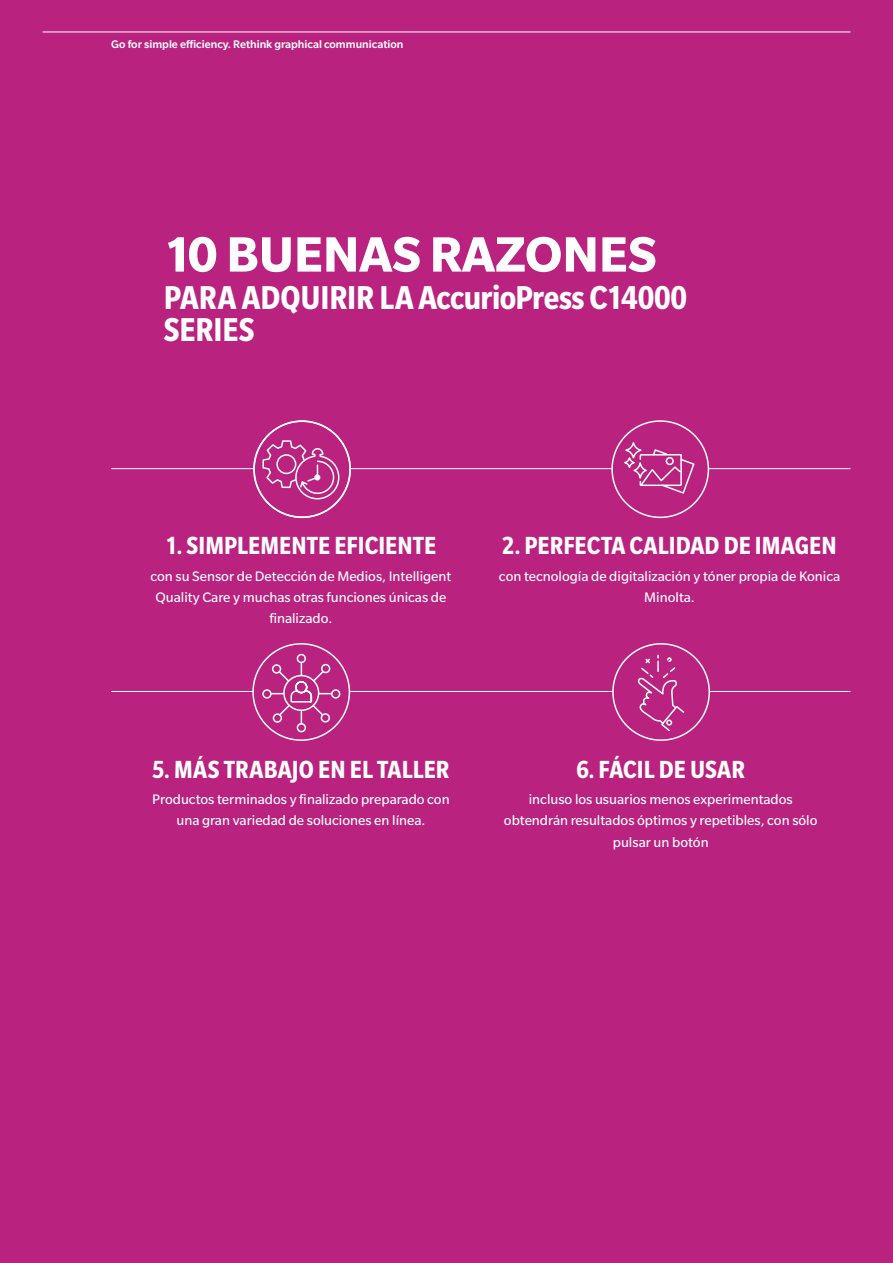
<style>
.page{position:relative;width:893px;height:1263px;background:#ba2280}
.page>*{position:absolute;margin:0;border:0;box-sizing:border-box;transform-origin:0 0}
.t1{font:700 54px "Slate Pro";color:#fff}
.Brochure_RETHINK_IT{font:700 condensed 36px/32px "Slate Pro";letter-spacing:-.005em;color:#fff}
.Brochure_Info_head_B{font:700 condensed 27px "Slate Pro";letter-spacing:.005em;color:#fff}
.Brochure_Copy_Reg_10{font:15px/21.3px "Slate Pro";color:#fff;text-align:center}
.t2{font:500 12px "Slate Pro";color:#fff}
</style>
<div class="page">
<hr style="left:111px;top:468px;width:739px;height:1px;background:#fff">
<hr style="left:111px;top:691px;width:739px;height:1px;background:#fff">
<div style="left:613px;top:644px;width:96px;height:96px;background:#ba2280;border-radius:50%"></div>
<div style="left:612px;top:643px;width:98px;height:98px;border:2px solid #fff;border-radius:50%"></div>
<svg style="left:636px;top:654px;width:50px;height:81px"></svg>
<div style="left:253px;top:644px;width:96px;height:96px;background:#ba2280;border-radius:50%"></div>
<div style="left:252px;top:643px;width:98px;height:98px;border:2px solid #fff;border-radius:50%"></div>
<svg style="left:261px;top:653px;width:80px;height:80px"></svg>
<div style="left:612px;top:421px;width:96px;height:96px;background:#ba2280;border-radius:50%"></div>
<div style="left:611px;top:420px;width:98px;height:98px;border:2px solid #fff;border-radius:50%"></div>
<svg style="left:623px;top:428px;width:73px;height:66px"></svg>
<div style="left:254px;top:421px;width:96px;height:96px;background:#ba2280;border-radius:50%"></div>
<div style="left:253px;top:420px;width:98px;height:98px;border:2px solid #fff;border-radius:50%"></div>
<svg style="left:259px;top:441px;width:81px;height:78px"></svg>
<hr style="left:43px;top:32px;width:807px;height:1px;background:#fff">
<p class="t2" style="left:111px;top:38px;width:294px">Go for simple efficiency. Rethink graphical communication</p>
<p class="t1" style="left:162px;top:224px;width:496px">10 BUENAS RAZONES</p>
<p class="Brochure_RETHINK_IT" style="left:164px;top:281px;width:525px">PARA ADQUIRIR LA AccurioPress C14000<br>SERIES</p>
<p class="Brochure_Info_head_B" style="left:165px;top:531px;width:272px">1. SIMPLEMENTE EFICIENTE</p>
<p class="Brochure_Copy_Reg_10" style="left:150px;top:565px;width:302px">con su Sensor de Detección de Medios, Intelligent<br>Quality Care y muchas otras funciones únicas de finalizado.</p>
<p class="Brochure_Info_head_B" style="left:502px;top:531px;width:336px">2. PERFECTA CALIDAD DE IMAGEN</p>
<p class="Brochure_Copy_Reg_10" style="left:499px;top:565px;width:343px">con tecnología de digitalización y tóner propia de Konica<br>Minolta.</p>
<p class="Brochure_Info_head_B" style="left:152px;top:755px;width:299px">5. MÁS TRABAJO EN EL TALLER</p>
<p class="Brochure_Copy_Reg_10" style="left:152px;top:789px;width:299px">Productos terminados y finalizado preparado con una gran variedad de soluciones en línea.</p>
<p class="Brochure_Info_head_B" style="left:576px;top:755px;width:170px">6. FÁCIL DE USAR</p>
<p class="Brochure_Copy_Reg_10" style="left:504px;top:789px;width:315px">incluso los usuarios menos experimentados obtendrán resultados óptimos y repetibles, con sólo pulsar un botón</p>
</div>
